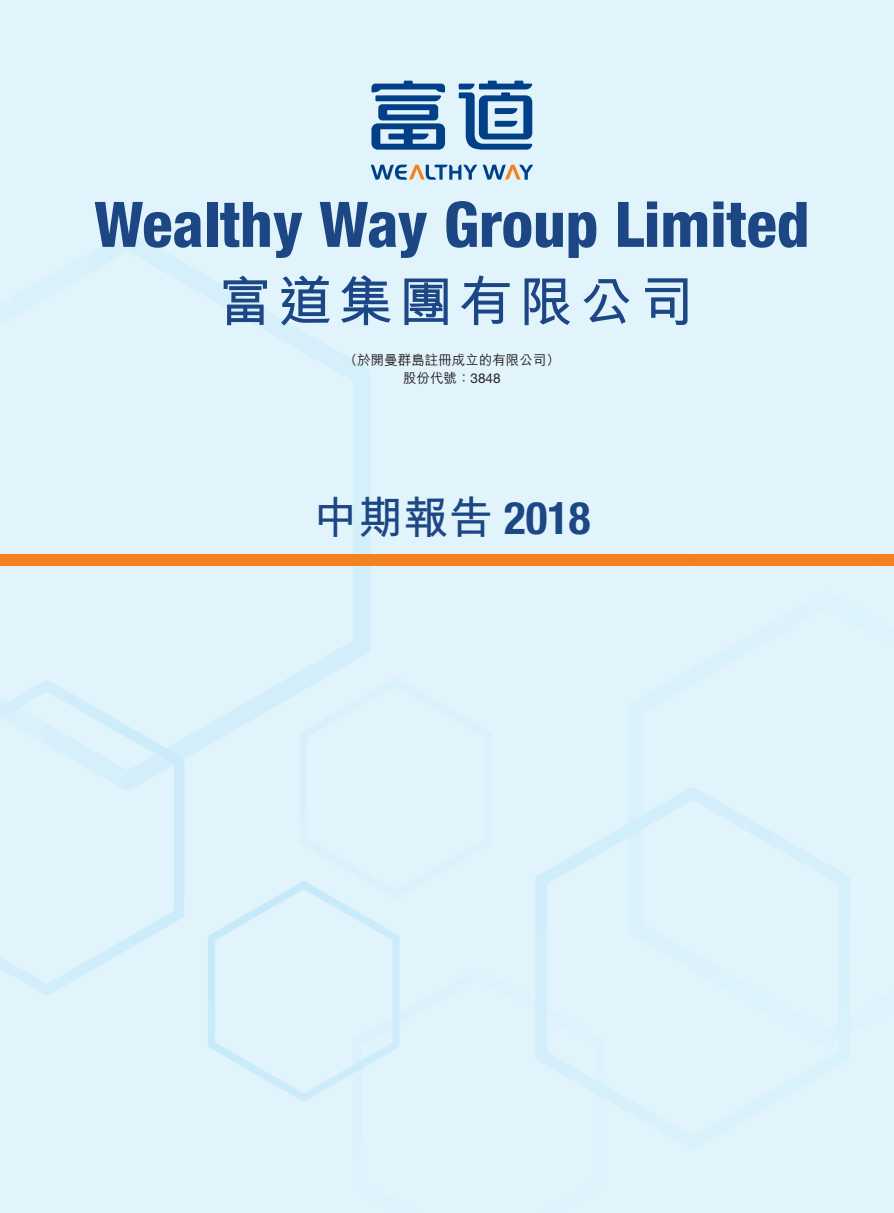
<style>
.page{position:relative;width:894px;height:1213px;background:#fff}
.page>*{position:absolute;margin:0;border:0;box-sizing:border-box;transform-origin:0 0}
.t1{font:800 condensed 62.85px "Helvetica Neue LT Std";color:#1c4784}
.t2{font:700 54.6px "M Hei HK";letter-spacing:.1em;color:#1c4784}
.t3{font:700 45px "M Hei HK";color:#1c4784}
.t4{font:500 13.5px/18px "M Hei HK";color:#231f20;text-align:center}
.s1{font-family:"Helvetica Neue LT Std";font-weight:400}
.s2{font-family:"Helvetica Neue LT Std";font-stretch:condensed}
</style>
<div class="page">
<div style="left:0;top:0;width:894px;height:1212px;background:#e1f4fc"></div>
<div style="left:0;top:554px;width:893px;height:11px;background:#f58220"></div>
<svg style="left:458px;top:81px;width:74px;height:69px;background:#6993bc"></svg>
<svg style="left:371px;top:81px;width:74px;height:69px;background:#5b88b5"></svg>
<svg style="left:370px;top:165px;width:162px;height:15px;background:#98afc3"></svg>
<h1 class="t1" style="left:94px;top:185px;width:716px">Wealthy Way Group Limited</h1>
<h2 class="t2" style="left:218px;top:262px;width:477px">富道集團有限公司</h2>
<p class="t4" style="left:343px;top:350px;width:217px">（於開曼群島註冊成立的有限公司(股份代號：<span class="s1">3848</span></p>
<h3 class="t3" style="left:313px;top:485px;width:279px">中期報告 <span class="s2">2018</span></h3>
</div>
